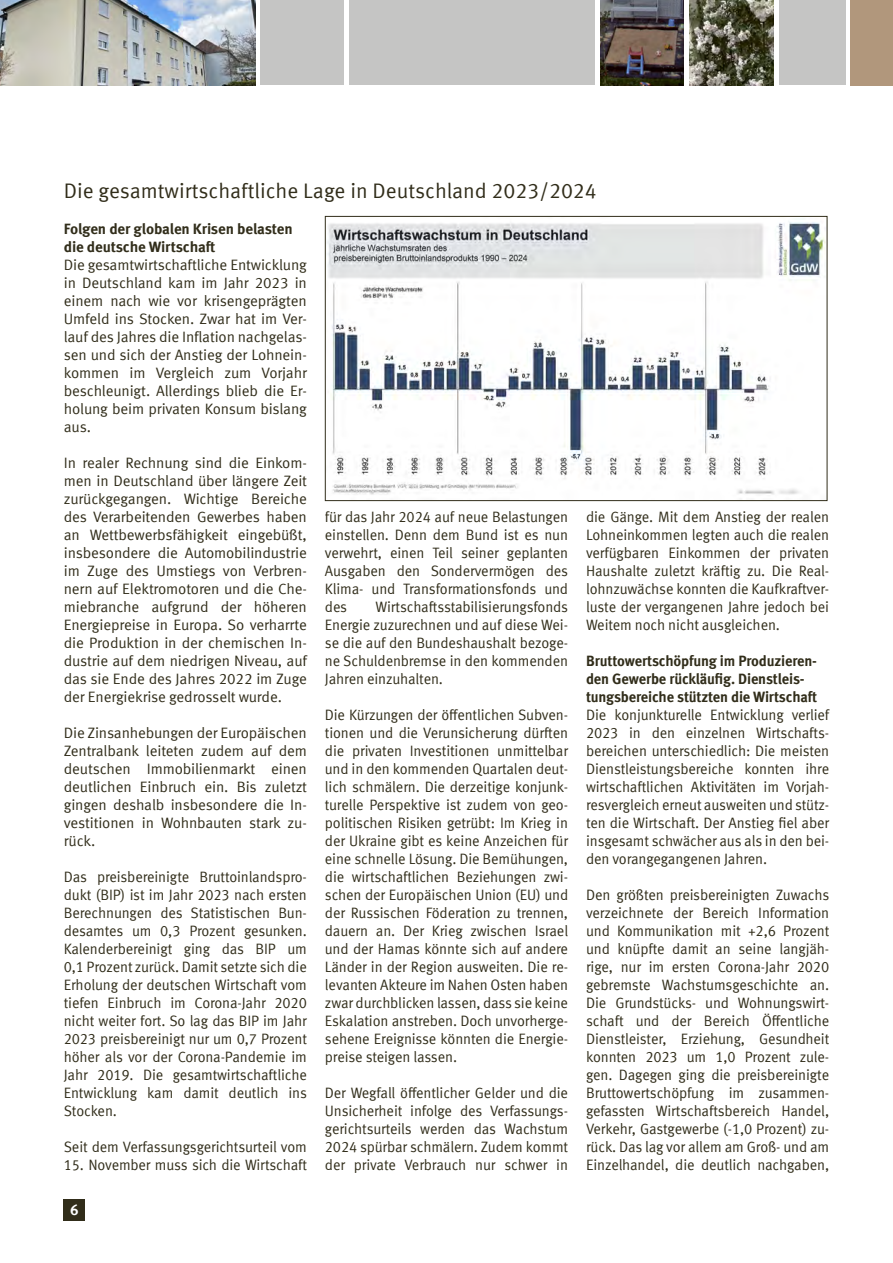
<style>
.page{position:relative;width:893px;height:1263px;background:#fff}
.page>*{position:absolute;margin:0;border:0;box-sizing:border-box;transform-origin:0 0}
.t1{font:21px "Meta Offc Norm";color:#312d1a}
.t2{font:15px/18px "Meta Offc Norm";letter-spacing:-.01em;color:#312d1a;text-align:justify;scale:.96 1}
.t3{font:15px/18px "Meta Offc Norm";letter-spacing:-.01em;color:#312d1a;text-align:justify}
.t4{font:700 15px/18px "Meta Offc";letter-spacing:-.01em;color:#312d1a;scale:.96 1}
.t5{font:700 15px/18px "Meta Offc";letter-spacing:-.01em;color:#312d1a}
.t6{font:700 15px "Meta Offc";color:#fff}
</style>
<div class="page">
<div style="left:0;top:0;width:893px;height:85px;background:#c5c5c4"></div>
<div style="left:64px;top:1199px;width:21px;height:21px;background:#312d1a"></div>
<img style="left:600px;top:0;width:85px;height:85px">
<img style="left:689px;top:0;width:85px;height:85px">
<svg style="left:255px;top:0;width:4px;height:85px"></svg>
<div style="left:344px;top:0;width:5px;height:85px;background:#fff"></div>
<hr style="left:774px;top:0;width:4px;height:85px;background:#fff">
<div style="left:595px;top:0;width:5px;height:85px;background:#fff"></div>
<hr style="left:685px;top:0;width:4px;height:85px;background:#fff">
<hr style="left:846px;top:0;width:4px;height:85px;background:#fff">
<div style="left:850px;top:0;width:43px;height:85px;background:#b1977c"></div>
<img style="left:0;top:0;width:255px;height:85px">
<img style="left:327px;top:222px;width:498px;height:273px">
<div style="left:325px;top:216px;width:502px;height:285px;border:1px solid #312d1a"></div>
<h1 class="t1" style="left:64px;top:179px;width:535px">Die gesamtwirtschaftliche Lage in Deutschland 2023/2024</h1>
<p class="t5" style="left:64px;top:220px;width:230px">Folgen der globalen Krisen belasten die deutsche Wirtschaft</p>
<p class="t3" style="left:64px;top:256px;width:245px">Die gesamtwirtschaftliche Entwicklung in Deutschland kam im Jahr 2023 in einem nach wie vor krisengeprägten Umfeld ins Stocken. Zwar hat im Ver&shy;lauf des Jahres die Inflation nachgelas&shy;sen und sich der Anstieg der Lohnein&shy;kommen im Vergleich zum Vorjahr beschleunigt. Allerdings blieb die Er&shy;holung beim privaten Konsum bislang aus.</p>
<p class="t3" style="left:64px;top:454px;width:245px">In realer Rechnung sind die Einkom&shy;men in Deutschland über längere Zeit zurückgegangen. Wichtige Bereiche des Verarbeitenden Gewerbes haben an Wettbewerbsfähigkeit eingebüßt, insbesondere die Automobilindustrie im Zuge des Umstiegs von Verbren&shy;nern auf Elektromotoren und die Che&shy;miebranche aufgrund der höheren Energiepreise in Europa. So verharrte die Produktion in der chemischen In&shy;dustrie auf dem niedrigen Niveau, auf das sie Ende des Jahres 2022 im Zuge der Energiekrise gedrosselt wurde.</p>
<p class="t3" style="left:64px;top:724px;width:245px">Die Zinsanhebungen der Europäischen Zentralbank leiteten zudem auf dem deutschen Immobilienmarkt einen deutlichen Einbruch ein. Bis zuletzt gingen deshalb insbesondere die In&shy;vestitionen in Wohnbauten stark zu&shy;rück.</p>
<p class="t2" style="left:64px;top:868px;width:255px">Das preisbereinigte Bruttoinlandspro&shy;dukt (BIP) ist im Jahr 2023 nach ersten Berechnungen des Statistischen Bun&shy;desamtes um 0,3 Prozent gesunken.<br>Kalenderbereinigt ging das BIP um 0,1 Prozent zurück. Damit setzte sich die Erholung der deutschen Wirtschaft vom tiefen Einbruch im Corona-Jahr 2020 nicht weiter fort. So lag das BIP im Jahr 2023 preisbereinigt nur um 0,7 Prozent höher als vor der Corona-Pandemie im Jahr 2019. Die gesamtwirtschaftliche Entwicklung kam damit deutlich ins Stocken.</p>
<p class="t2" style="left:64px;top:1138px;width:255px">Seit dem Verfassungsgerichtsurteil vom</p>
<p class="t2" style="left:64px;top:1156px;width:255px">15. November muss sich die Wirtschaft</p>
<p class="t6" style="left:70px;top:1201px;width:10px">6</p>
<p class="t2" style="left:325px;top:508px;width:255px">für das Jahr 2024 auf neue Belastungen einstellen. Denn dem Bund ist es nun verwehrt, einen Teil seiner geplanten Ausgaben den Sondervermögen des Klima- und Transformationsfonds und des</p>
<p class="t2" style="left:325px;top:598px;width:255px;text-indent:51px">Wirtschaftsstabilisierungsfonds Energie zuzurechnen und auf diese Wei&shy;se die auf den Bundeshaushalt bezoge&shy;ne Schuldenbremse in den kommenden Jahren einzuhalten.</p>
<p class="t2" style="left:325px;top:706px;width:255px">Die Kürzungen der öffentlichen Subven&shy;tionen und die Verunsicherung dürften die privaten Investitionen unmittelbar und in den kommenden Quartalen deut&shy;lich schmälern. Die derzeitige konjunk&shy;turelle Perspektive ist zudem von geo&shy;politischen Risiken getrübt: Im Krieg in der Ukraine gibt es keine Anzeichen für eine schnelle Lösung. Die Bemühungen, die wirtschaftlichen Beziehungen zwi&shy;schen der Europäischen Union (EU) und der Russischen Föderation zu trennen, dauern an. Der Krieg zwischen Israel und der Hamas könnte sich auf andere Länder in der Region ausweiten. Die re&shy;levanten Akteure im Nahen Osten haben zwar durchblicken lassen, dass sie keine Eskalation anstreben. Doch unvorherge&shy;sehene Ereignisse könnten die Energie&shy;preise steigen lassen.</p>
<p class="t2" style="left:325px;top:1084px;width:255px">Der Wegfall öffentlicher Gelder und die Unsicherheit infolge des Verfassungs&shy;gerichtsurteils werden das Wachstum 2024 spürbar schmälern. Zudem kommt der private Verbrauch nur schwer in</p>
<p class="t2" style="left:586px;top:508px;width:255px">die Gänge. Mit dem Anstieg der realen Lohneinkommen legten auch die realen verfügbaren Einkommen der privaten Haushalte zuletzt kräftig zu. Die Real&shy;lohnzuwächse konnten die Kaufkraftver&shy;luste der vergangenen Jahre jedoch bei Weitem noch nicht ausgleichen.</p>
<p class="t4" style="left:586px;top:652px;width:242px">Bruttowertschöpfung im Produzieren&shy;den Gewerbe rückläufig. Dienstleis&shy;tungsbereiche stützten die Wirtschaft</p>
<p class="t2" style="left:586px;top:706px;width:255px">Die konjunkturelle Entwicklung verlief 2023 in den einzelnen Wirtschafts&shy;bereichen unterschiedlich: Die meisten Dienstleistungsbereiche konnten ihre wirtschaftlichen Aktivitäten im Vorjah&shy;resvergleich erneut ausweiten und stütz&shy;ten die Wirtschaft. Der Anstieg fiel aber insgesamt schwächer aus als in den bei&shy;den vorangegangenen Jahren.</p>
<p class="t2" style="left:586px;top:886px;width:255px">Den größten preisbereinigten Zuwachs verzeichnete der Bereich Information und Kommunikation mit +2,6 Prozent und knüpfte damit an seine langjäh&shy;rige, nur im ersten Corona-Jahr 2020 gebremste Wachstumsgeschichte an.<br>Die Grundstücks- und Wohnungswirt&shy;schaft und der Bereich Öffentliche Dienstleister, Erziehung, Gesundheit konnten 2023 um 1,0 Prozent zule&shy;gen. Dagegen ging die preisbereinigte Bruttowertschöpfung im zusammen&shy;gefassten Wirtschaftsbereich Handel, Verkehr, Gastgewerbe (-1,0 Prozent) zu&shy;rück. Das lag vor allem am Groß- und am Einzelhandel, die deutlich nachgaben,</p>
</div>
